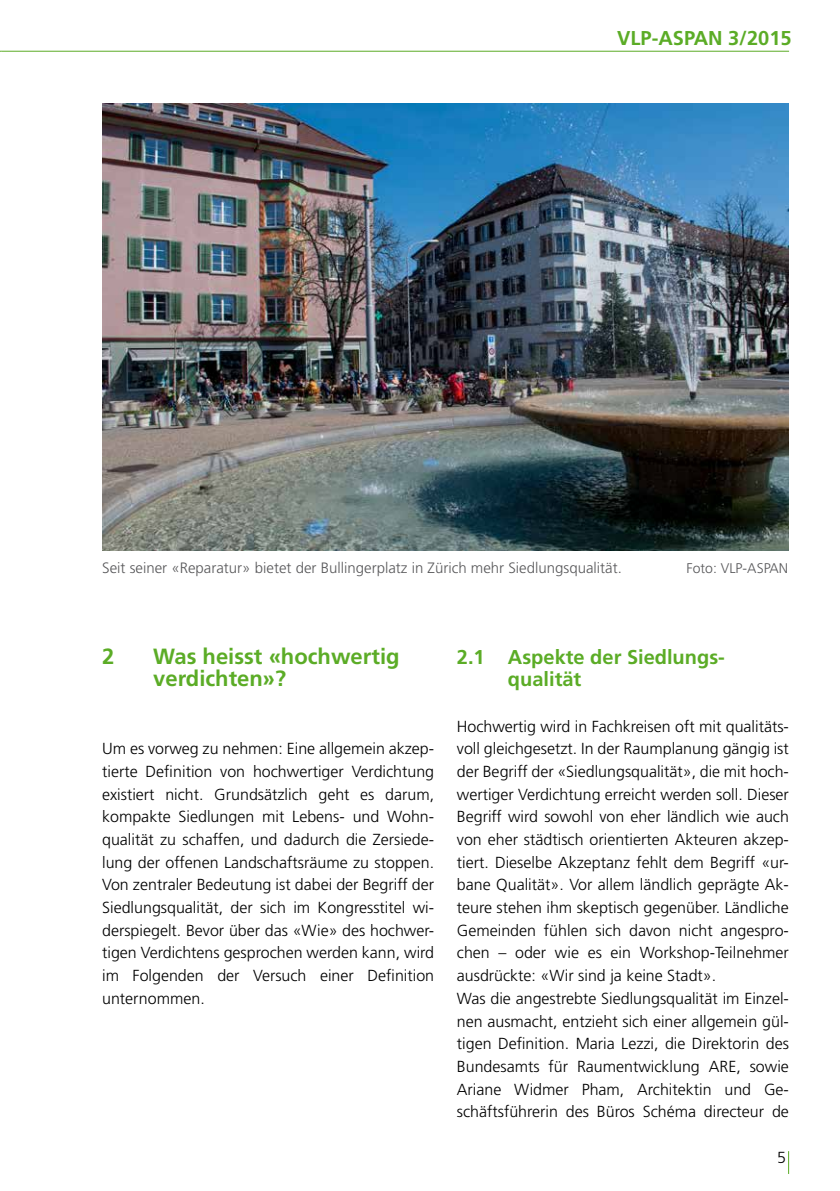
<style>
.page{position:relative;width:840px;height:1191px;background:#fff}
.page>*{position:absolute;margin:0;border:0;box-sizing:border-box;transform-origin:0 0}
.Untertitel_x{font:700 22px/22.6px "Frutiger LT Std";color:#5bac26}
.Untertitel_x_x{font:700 20px/22.6px "Frutiger LT Std";color:#5bac26}
.Fliesstext{font:300 16px/22.6px "Frutiger LT Std";color:#000;text-align:justify}
.Legenden{font:300 15px "Frutiger LT Std";color:#58585a}
.Legenden-2{font:300 14px "Frutiger LT Std";color:#58585a}
</style>
<div class="page">
<hr style="left:1px;top:51px;width:787px;height:1px;background:#5bac26">
<img style="left:102px;top:103px;width:686px;height:447px">
<p class="Untertitel_x_x" style="left:617px;top:27px;width:176px">VLP-ASPAN 3/2015</p>
<p class="Legenden" style="left:102px;top:559px;width:521px">Seit seiner «Reparatur» bietet der Bullingerplatz in Zürich mehr Siedlungsqualität.</p>
<p class="Legenden-2" style="left:686px;top:560px;width:103px">Foto: VLP-ASPAN</p>
<p class="Untertitel_x" style="left:102px;top:644px;width:14px">2</p>
<p class="Untertitel_x" style="left:153px;top:644px;width:248px">Was heisst «hochwertig verdichten»?</p>
<p class="Fliesstext" style="left:102px;top:737px;width:333px">Um es vorweg zu nehmen: Eine allgemein akzep&shy;tierte Definition von hochwertiger Verdichtung existiert nicht. Grundsätzlich geht es darum, kompakte Siedlungen mit Lebens- und Wohn&shy;qualität zu schaffen, und dadurch die Zersiede&shy;lung der offenen Landschaftsräume zu stoppen.<br>Von zentraler Bedeutung ist dabei der Begriff der Siedlungsqualität, der sich im Kongresstitel wi&shy;derspiegelt. Bevor über das «Wie» des hochwer&shy;tigen Verdichtens gesprochen werden kann, wird im Folgenden der Versuch einer Definition unternommen.</p>
<p class="Untertitel_x_x" style="left:507px;top:645px;width:217px;text-indent:-51px">2.1 Aspekte der Siedlungs&shy;qualität</p>
<p class="Fliesstext" style="left:456px;top:715px;width:333px">Hochwertig wird in Fachkreisen oft mit qualitäts&shy;voll gleichgesetzt. In der Raumplanung gängig ist der Begriff der «Siedlungsqualität», die mit hoch&shy;wertiger Verdichtung erreicht werden soll. Dieser Begriff wird sowohl von eher ländlich wie auch von eher städtisch orientierten Akteuren akzep&shy;tiert. Dieselbe Akzeptanz fehlt dem Begriff «ur&shy;bane Qualität». Vor allem ländlich geprägte Ak&shy;teure stehen ihm skeptisch gegenüber. Ländliche Gemeinden fühlen sich davon nicht angespro&shy;chen – oder wie es ein Workshop-Teilnehmer ausdrückte: «Wir sind ja keine Stadt».</p>
<p class="Fliesstext" style="left:456px;top:987px;width:333px">Was die angestrebte Siedlungsqualität im Einzel&shy;nen ausmacht, entzieht sich einer allgemein gül&shy;tigen Definition. Maria Lezzi, die Direktorin des Bundesamts für Raumentwicklung ARE, sowie Ariane Widmer Pham, Architektin und Ge&shy;schäftsführerin des Büros Schéma directeur de</p>
<p class="Fliesstext" style="left:776px;top:1146px;width:10px">5</p>
</div>
